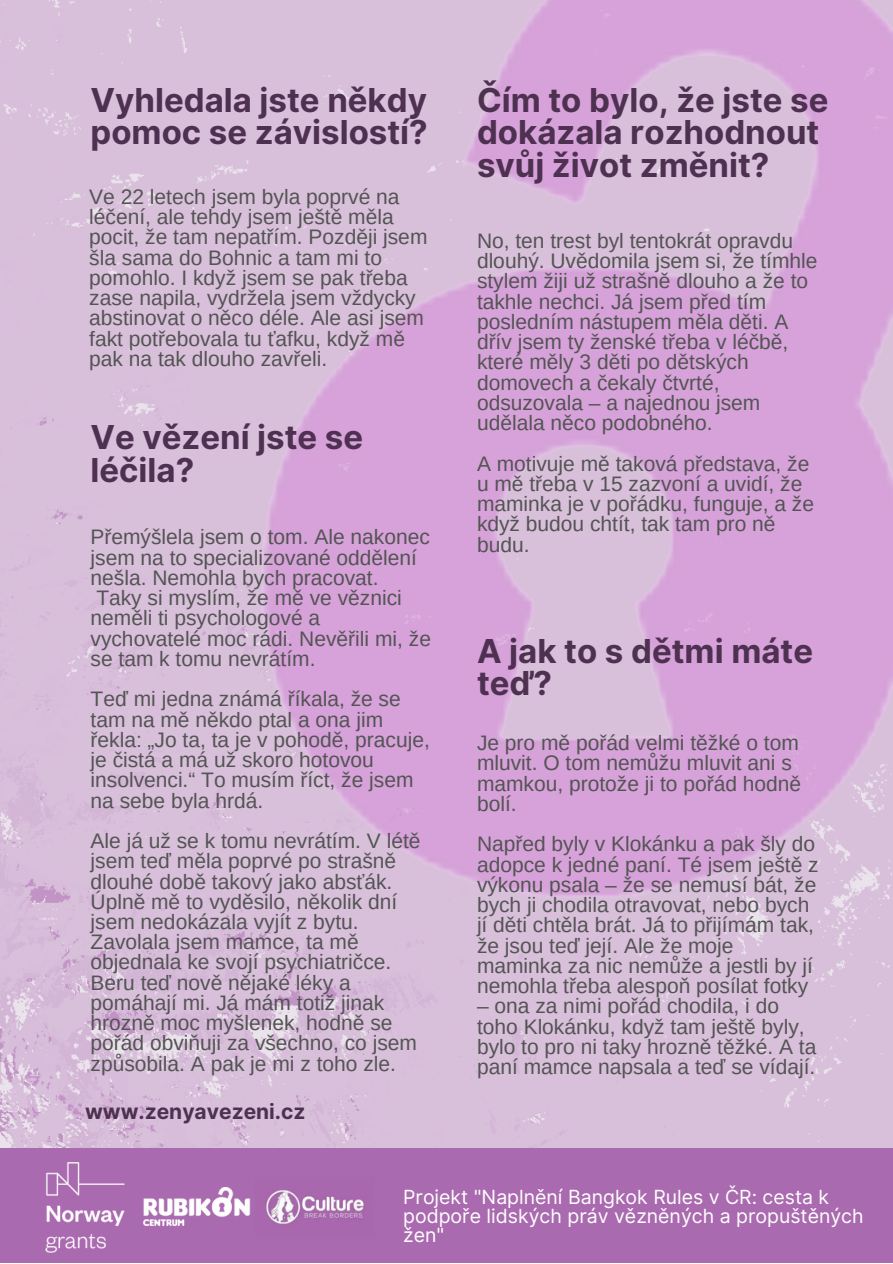
<style>
.page{position:relative;width:893px;height:1264px;background:#fff}
.page>*{position:absolute;margin:0;border:0;box-sizing:border-box;transform-origin:0 0}
.t1{font:700 33px/32.5px "Inter";color:#4e3150}
.t2{font:21px/20.2px "Arimo";color:#545454}
.t3{font:700 21px "Inter";color:#4e3150}
.t4{font:19.5px/19px "Inter";color:#fff}
</style>
<div class="page">
<img style="left:0;top:0;width:892px;height:1147px">
<div style="left:0;top:1147px;width:892px;height:115px;background:#aa6aaf"></div>
<img style="left:261px;top:0;width:631px;height:897px">
<img style="left:265px;top:1190px;width:100px;height:35px">
<img style="left:143px;top:1187px;width:107px;height:39px">
<img style="left:45px;top:1162px;width:80px;height:90px">
<h1 class="t1" style="left:90px;top:83px;width:339px">Vyhledala jste někdy pomoc se závislostí?</h1>
<p class="t2" style="left:89px;top:186px;width:340px">Ve 22 letech jsem byla poprvé na léčení, ale tehdy jsem ještě měla pocit, že tam nepatřím. Později jsem šla sama do Bohnic a tam mi to pomohlo. I když jsem se pak třeba zase napila, vydržela jsem vždycky abstinovat o něco déle. Ale asi jsem fakt potřebovala tu ťafku, když mě pak na tak dlouho zavřeli.</p>
<h1 class="t1" style="left:90px;top:421px;width:274px">Ve vězení jste se léčila?</h1>
<p class="t2" style="left:90px;top:527px;width:342px">Přemýšlela jsem o tom. Ale nakonec jsem na to specializované oddělení nešla. Nemohla bych pracovat.<br>Taky si myslím, že mě ve věznici neměli ti psychologové a vychovatelé moc rádi. Nevěřili mi, že se tam k tomu nevrátím.</p>
<p class="t2" style="left:90px;top:689px;width:341px">Teď mi jedna známá říkala, že se tam na mě někdo ptal a ona jim řekla: „Jo ta, ta je v pohodě, pracuje, je čistá a má už skoro hotovou insolvenci.“ To musím říct, že jsem na sebe byla hrdá.</p>
<p class="t2" style="left:90px;top:830px;width:331px">Ale já už se k tomu nevrátím. V létě jsem teď měla poprvé po strašně dlouhé době takový jako absťák.<br>Úplně mě to vyděsilo, několik dní jsem nedokázala vyjít z bytu.<br>Zavolala jsem mamce, ta mě objednala ke svojí psychiatričce.<br>Beru teď nově nějaké léky a pomáhají mi. Já mám totiž jinak hrozně moc myšlenek, hodně se pořád obviňuji za všechno, co jsem způsobila. A pak je mi z toho zle.</p>
<p class="t3" style="left:85px;top:1098px;width:222px">www.zenyavezeni.cz</p>
<h1 class="t1" style="left:477px;top:83px;width:353px">Čím to bylo, že jste se dokázala rozhodnout svůj život změnit?</h1>
<p class="t2" style="left:477px;top:230px;width:342px">No, ten trest byl tentokrát opravdu dlouhý. Uvědomila jsem si, že tímhle stylem žiji už strašně dlouho a že to takhle nechci. Já jsem před tím posledním nástupem měla děti. A dřív jsem ty ženské třeba v léčbě, které měly 3 děti po dětských domovech a čekaly čtvrté, odsuzovala – a najednou jsem udělala něco podobného.</p>
<p class="t2" style="left:477px;top:453px;width:338px">A motivuje mě taková představa, že u mě třeba v 15 zazvoní a uvidí, že maminka je v pořádku, funguje, a že když budou chtít, tak tam pro ně budu.</p>
<h1 class="t1" style="left:477px;top:634px;width:337px">A jak to s dětmi máte teď?</h1>
<p class="t2" style="left:477px;top:732px;width:326px">Je pro mě pořád velmi těžké o tom mluvit. O tom nemůžu mluvit ani s mamkou, protože ji to pořád hodně bolí.</p>
<p class="t2" style="left:477px;top:834px;width:343px">Napřed byly v Klokánku a pak šly do adopce k jedné paní. Té jsem ještě z výkonu psala – že se nemusí bát, že bych ji chodila otravovat, nebo bych jí děti chtěla brát. Já to přijímám tak, že jsou teď její. Ale že moje maminka za nic nemůže a jestli by jí nemohla třeba alespoň posílat fotky</p>
<p class="t2" style="left:477px;top:995px;width:341px">– ona za nimi pořád chodila, i do toho Klokánku, když tam ještě byly, bylo to pro ni taky hrozně těžké. A ta paní mamce napsala a teď se vídají.</p>
<p class="t4" style="left:403px;top:1186px;width:462px">Projekt "Naplnění Bangkok Rules v ČR: cesta k podpoře lidských práv vězněných a propuštěných žen"</p>
</div>
